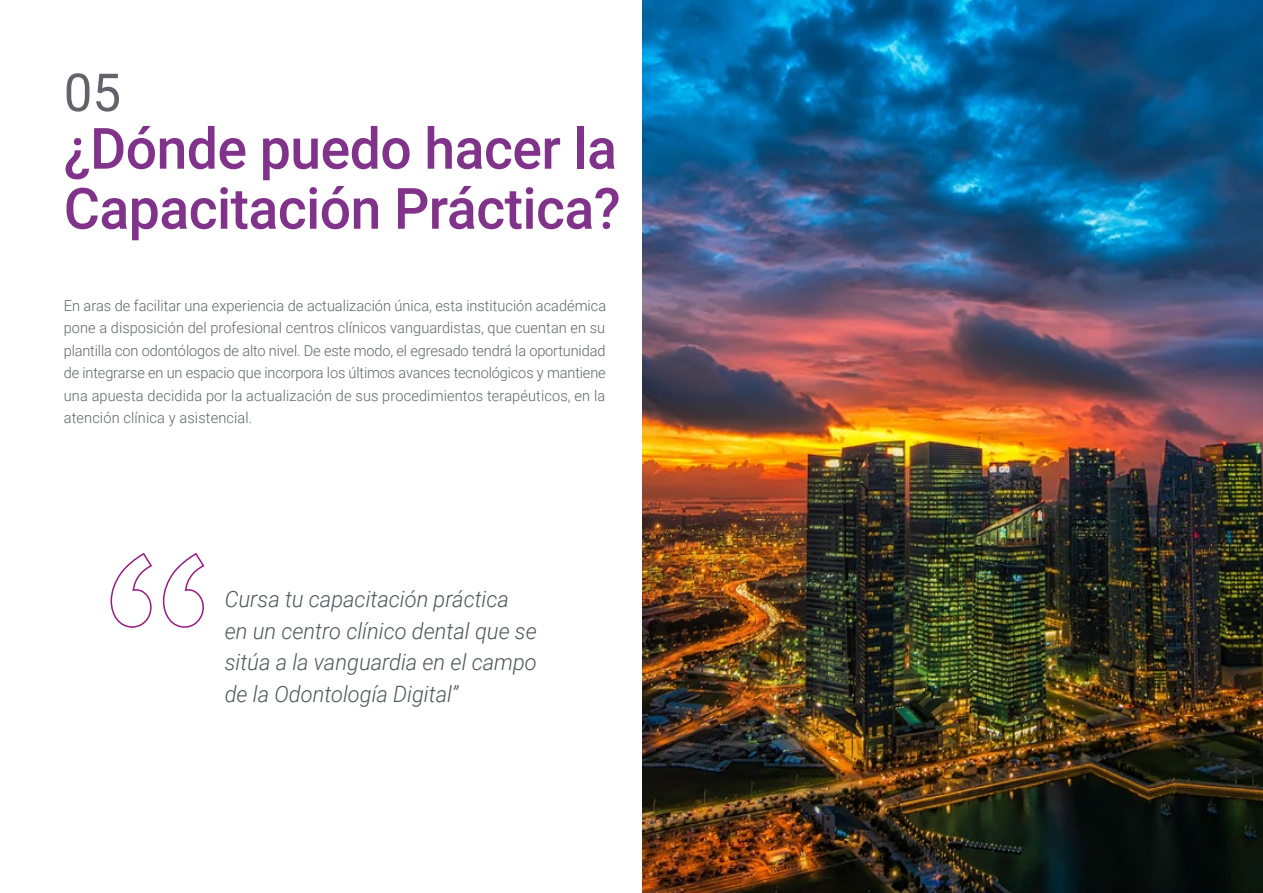
<style>
.page{position:relative;width:1263px;height:893px;background:#fff}
.page>*{position:absolute;margin:0;border:0;box-sizing:border-box;transform-origin:0 0}
.t1{font:500 57px/60px "Roboto";letter-spacing:-.01em;color:#81328a}
.t2{font:52.5px "Roboto";color:#61646a}
.t3{font:italic 300 22.5px/31.5px "Roboto";color:#52555b}
.t4{font:300 15px/22.5px "Roboto";letter-spacing:.01em;color:#61646a;text-align:justify}
</style>
<div class="page">
<svg style="left:110px;top:553px;width:95px;height:75px"></svg>
<img style="left:642px;top:0;width:621px;height:893px">
<h2 class="t2" style="left:64px;top:56px;width:59px">05</h2>
<h1 class="t1" style="left:64px;top:116px;width:558px">¿Dónde puedo hacer la<br>Capacitación Práctica?</h1>
<p class="t4" style="left:64px;top:293px;width:544px">En aras de facilitar una experiencia de actualización única, esta institución académica pone a disposición del profesional centros clínicos vanguardistas, que cuentan en su plantilla con odontólogos de alto nivel. De este modo, el egresado tendrá la oportunidad de integrarse en un espacio que incorpora los últimos avances tecnológicos y mantiene una apuesta decidida por la actualización de sus procedimientos terapéuticos, en la atención clínica y asistencial.</p>
<h3 class="t3" style="left:225px;top:583px;width:314px">Cursa tu capacitación práctica en un centro clínico dental que se sitúa a la vanguardia en el campo de la Odontología Digital”</h3>
</div>
